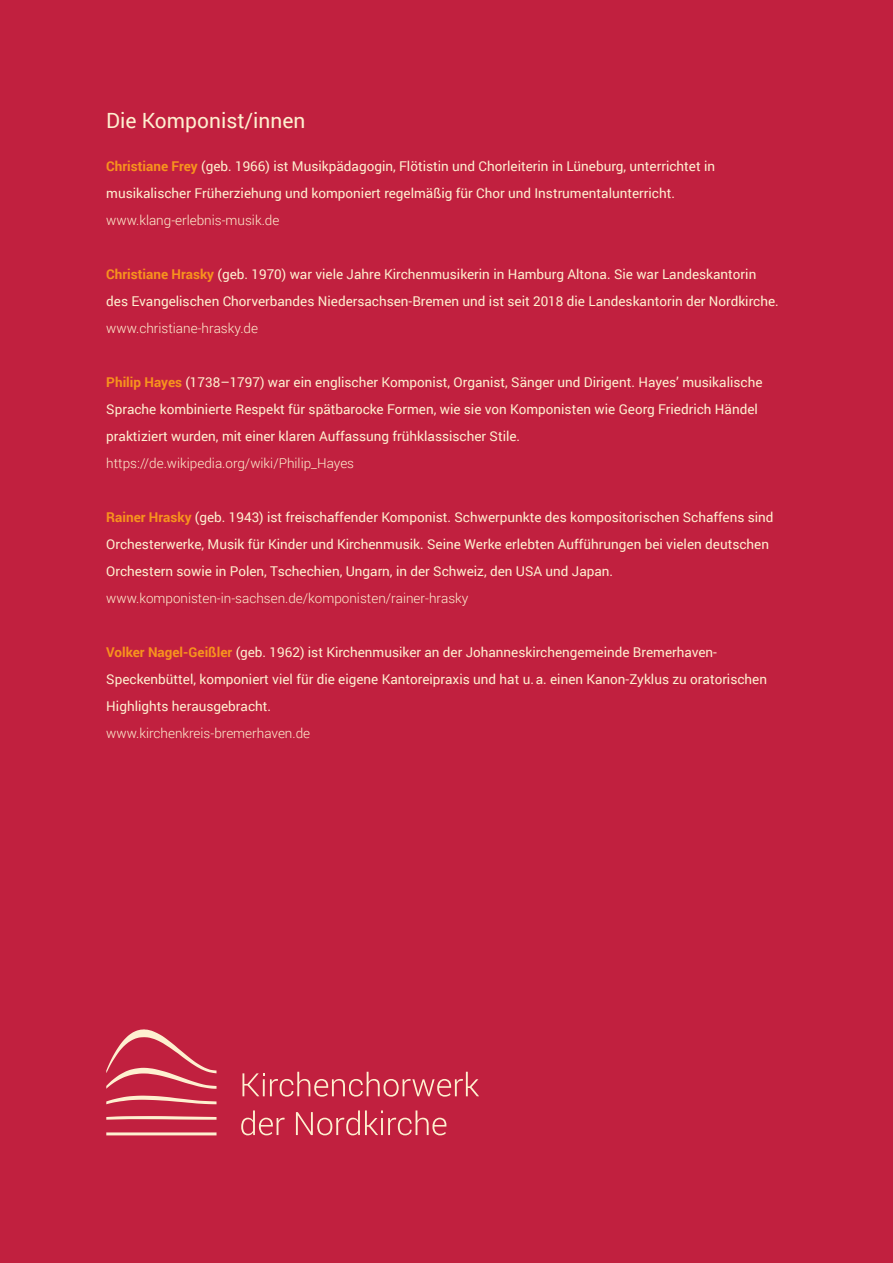
<style>
.page{position:relative;width:893px;height:1263px;background:#c1203f}
.page>*{position:absolute;margin:0;border:0;box-sizing:border-box;transform-origin:0 0}
.t1{font:21px "Roboto";color:#fef0d0}
.t2{font:13.5px/27px "Roboto";color:#fef0d0}
.t3{font:300 13.5px "Roboto";color:#fef0d0}
.s1{font-weight:700;color:#f7931d}
</style>
<div class="page">
<svg style="left:106px;top:1029px;width:111px;height:60px"></svg>
<svg style="left:106px;top:1095px;width:111px;height:9px"></svg>
<svg style="left:106px;top:1116px;width:111px;height:4px"></svg>
<svg style="left:106px;top:1132px;width:111px;height:3px"></svg>
<svg style="left:241px;top:1110px;width:205px;height:25px"></svg>
<svg style="left:242px;top:1072px;width:237px;height:25px"></svg>
<h1 class="t1" style="left:106px;top:106px;width:201px">Die Komponist/innen</h1>
<p class="t2" style="left:106px;top:152px;width:610px"><span class="s1">Christiane Frey</span> (geb. 1966) ist Musikpädagogin, Flötistin und Chorleiterin in Lüneburg, unterrichtet in musikalischer Früherziehung und komponiert regelmäßig für Chor und Instrumentalunterricht.</p>
<p class="t3" style="left:106px;top:211px;width:175px">www.klang-erlebnis-musik.de</p>
<p class="t2" style="left:106px;top:260px;width:674px"><span class="s1">Christiane Hrasky</span> (geb. 1970) war viele Jahre Kirchenmusikerin in Hamburg Altona. Sie war Landeskantorin des Evangelischen Chorverbandes Niedersachsen-Bremen und ist seit 2018 die Landeskantorin der Nordkirche.</p>
<p class="t3" style="left:106px;top:319px;width:153px">www.christiane-hrasky.de</p>
<p class="t2" style="left:106px;top:368px;width:658px"><span class="s1">Philip Hayes</span> (1738–1797) war ein englischer Komponist, Organist, Sänger und Dirigent. Hayes’ musikalische<br>Sprache kombinierte Respekt für spätbarocke Formen, wie sie von Komponisten wie Georg Friedrich Händel praktiziert wurden, mit einer klaren Auffassung frühklassischer Stile.</p>
<p class="t3" style="left:106px;top:454px;width:249px">https://de.wikipedia.org/wiki/Philip_Hayes</p>
<p class="t2" style="left:106px;top:503px;width:669px"><span class="s1">Rainer Hrasky</span> (geb. 1943) ist freischaffender Komponist. Schwerpunkte des kompositorischen Schaffens sind<br>Orchesterwerke, Musik für Kinder und Kirchenmusik. Seine Werke erlebten Aufführungen bei vielen deutschen<br>Orchestern sowie in Polen, Tschechien, Ungarn, in der Schweiz, den USA und Japan.</p>
<p class="t3" style="left:106px;top:589px;width:364px">www.komponisten-in-sachsen.de/komponisten/rainer-hrasky</p>
<p class="t2" style="left:106px;top:638px;width:662px"><span class="s1">Volker Nagel-Geißler</span> (geb. 1962) ist Kirchenmusiker an der Johanneskirchengemeinde Bremerhaven-<br>Speckenbüttel, komponiert viel für die eigene Kantoreipraxis und hat u.a. einen Kanon-Zyklus zu oratorischen<br>Highlights herausgebracht.</p>
<p class="t3" style="left:106px;top:724px;width:205px">www.kirchenkreis-bremerhaven.de</p>
</div>
